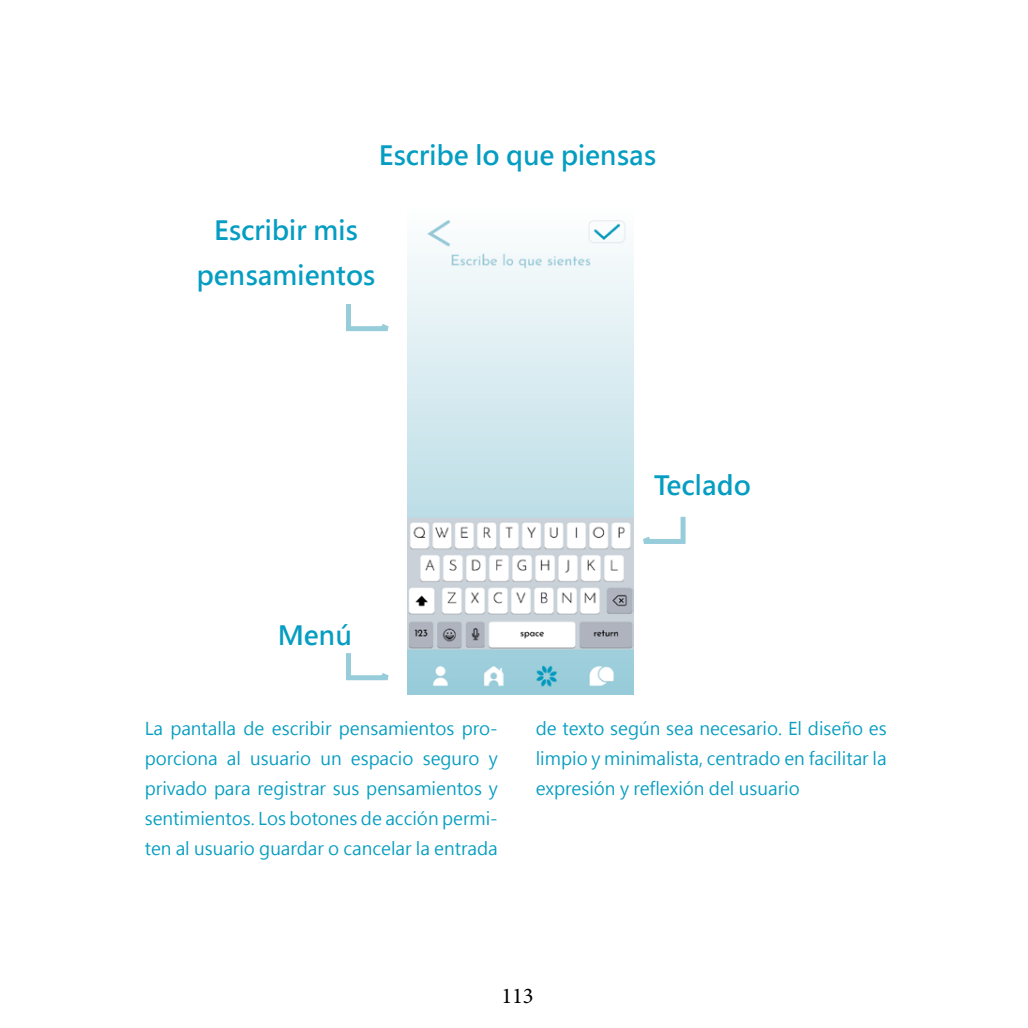
<style>
.page{position:relative;width:1028px;height:1028px;background:#fff}
.page>*{position:absolute;margin:0;border:0;box-sizing:border-box;transform-origin:0 0}
.t1{font:26.25px/45px "Microsoft Jheng Hei UI Bold";color:#059dc1;text-align:center}
.t2{font:22.5px "Minion Pro";color:#000}
.t3{font:17.5px/30px "Microsoft Jheng Hei UI Regular";color:#059dc1;text-align:justify}
</style>
<div class="page">
<img style="left:407px;top:219px;width:226px;height:475px">
<svg style="left:619px;top:512px;width:67px;height:34px"></svg>
<svg style="left:346px;top:299px;width:66px;height:35px"></svg>
<svg style="left:346px;top:648px;width:66px;height:34px"></svg>
<h1 class="t1" style="left:379px;top:133px;width:279px">Escribe lo que piensas</h1>
<h1 class="t1" style="left:197px;top:208px;width:180px">Escribir mis pensamientos</h1>
<h1 class="t1" style="left:278px;top:613px;width:75px">Menú</h1>
<h1 class="t1" style="left:654px;top:463px;width:98px">Teclado</h1>
<p class="t3" style="left:145px;top:714px;width:354px">La pantalla de escribir pensamientos pro&shy;porciona al usuario un espacio seguro y privado para registrar sus pensamientos y sentimientos. Los botones de acción permi&shy;ten al usuario guardar o cancelar la entrada</p>
<p class="t3" style="left:536px;top:714px;width:352px">de texto según sea necesario. El diseño es limpio y minimalista, centrado en facilitar la expresión y reflexión del usuario</p>
<p class="t2" style="left:501px;top:980px;width:34px">113</p>
</div>
